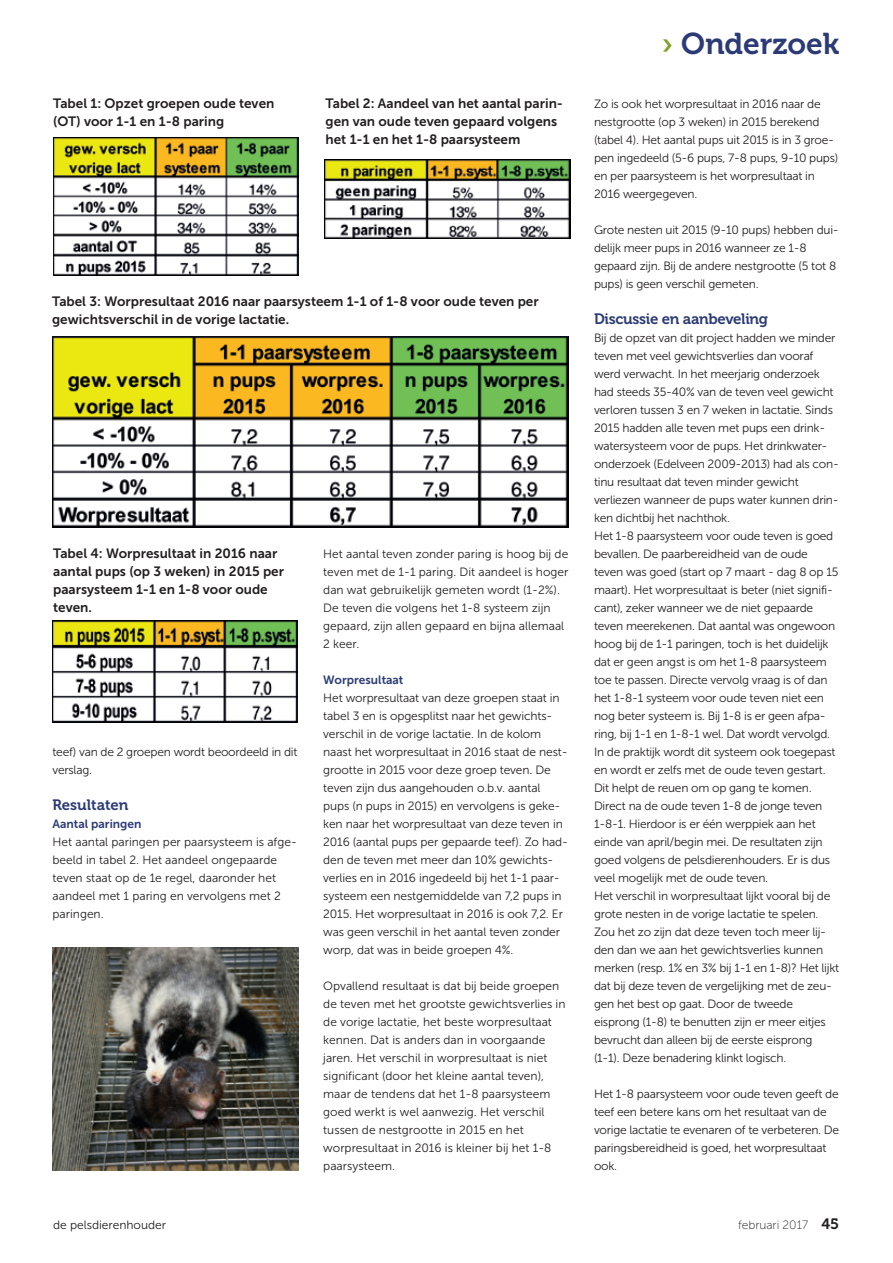
<style>
.page{position:relative;width:893px;height:1263px;background:#fff}
.page>*{position:absolute;margin:0;border:0;box-sizing:border-box;transform-origin:0 0}
.NFE_pagina_onderwerp{font:30px "Museo 700";color:#2c3a75}
.NFE_tussenkop_1{font:15px "Museo 700";letter-spacing:-.02em;color:#2c3a75}
.NFE_tussenkop_1-2{font:15px "Museo 700";color:#2c3a75}
.NFE_tabel_figuur{font:13.5px/18px "Museo Sans 700";color:#231f20}
.NFE_plat{font:12px/18px "Museo Sans 300";letter-spacing:-.02em;color:#231f20}
.NFE_plat-2{font:12px/18px "Museo Sans 300";color:#231f20}
.NFE_tussenkop_2{font:12px "Museo Sans 700";color:#2c3a75}
.t1{font:12px "Museo Sans 100";color:#231f20}
.s1{color:#80a029}
.s2{font-family:"Museo 700";font-size:15px}
</style>
<div class="page">
<img style="left:53px;top:138px;width:245px;height:137px">
<img style="left:325px;top:160px;width:245px;height:78px">
<img style="left:53px;top:337px;width:515px;height:190px">
<img style="left:53px;top:620px;width:245px;height:102px">
<img style="left:52px;top:948px;width:246px;height:222px">
<p class="NFE_tabel_figuur" style="left:53px;top:94px;width:223px">Tabel 1: Opzet groepen oude teven (OT) voor 1-1 en 1-8 paring</p>
<p class="NFE_tabel_figuur" style="left:326px;top:94px;width:239px">Tabel 2: Aandeel van het aantal parin&shy;gen van oude teven gepaard volgens het 1-1 en het 1-8 paarsysteem</p>
<p class="NFE_tabel_figuur" style="left:52px;top:292px;width:488px">Tabel 3: Worpresultaat 2016 naar paarsysteem 1-1 of 1-8 voor oude teven per gewichtsverschil in de vorige lactatie.</p>
<p class="NFE_tabel_figuur" style="left:53px;top:544px;width:232px">Tabel 4: Worpresultaat in 2016 naar aantal pups (op 3 weken) in 2015 per paarsysteem 1-1 en 1-8 voor oude teven.</p>
<p class="NFE_plat" style="left:53px;top:743px;width:246px">teef) van de 2 groepen wordt beoordeeld in dit verslag.</p>
<p class="NFE_tussenkop_1-2" style="left:53px;top:796px;width:78px">Resultaten</p>
<p class="NFE_tussenkop_2" style="left:53px;top:817px;width:90px">Aantal paringen</p>
<p class="NFE_plat-2" style="left:53px;top:833px;width:246px">Het aantal paringen per paarsysteem is afge&shy;beeld in tabel 2. Het aandeel ongepaarde teven staat op de 1e regel, daaronder het aandeel met 1 paring en vervolgens met 2 paringen.</p>
<p class="NFE_plat-2" style="left:323px;top:545px;width:247px">Het aantal teven zonder paring is hoog bij de teven met de 1-1 paring. Dit aandeel is hoger dan wat gebruikelijk gemeten wordt (1-2%).<br>De teven die volgens het 1-8 systeem zijn gepaard, zijn allen gepaard en bijna allemaal 2 keer.</p>
<p class="NFE_tussenkop_2" style="left:323px;top:673px;width:82px">Worpresultaat</p>
<p class="NFE_plat" style="left:323px;top:689px;width:246px">Het worpresultaat van deze groepen staat in tabel 3 en is opgesplitst naar het gewichts&shy;verschil in de vorige lactatie. In de kolom naast het worpresultaat in 2016 staat de nest&shy;grootte in 2015 voor deze groep teven. De teven zijn dus aangehouden o.b.v. aantal pups (n pups in 2015) en vervolgens is geke&shy;ken naar het worpresultaat van deze teven in 2016 (aantal pups per gepaarde teef). Zo had&shy;den de teven met meer dan 10% gewichts&shy;verlies en in 2016 ingedeeld bij het 1-1 paar&shy;systeem een nestgemiddelde van 7,2 pups in 2015. Het worpresultaat in 2016 is ook 7,2. Er was geen verschil in het aantal teven zonder worp, dat was in beide groepen 4%.</p>
<p class="NFE_plat-2" style="left:323px;top:977px;width:244px">Opvallend resultaat is dat bij beide groepen de teven met het grootste gewichtsverlies in de vorige lactatie, het beste worpresultaat kennen. Dat is anders dan in voorgaande jaren. Het verschil in worpresultaat is niet significant (door het kleine aantal teven), maar de tendens dat het 1-8 paarsysteem goed werkt is wel aanwezig. Het verschil tussen de nestgrootte in 2015 en het worpresultaat in 2016 is kleiner bij het 1-8 paarsysteem.</p>
<p class="NFE_pagina_onderwerp" style="left:662px;top:27px;width:179px"><span class="s1">›</span> Onderzoek</p>
<p class="NFE_plat" style="left:594px;top:95px;width:246px">Zo is ook het worpresultaat in 2016 naar de nestgrootte (op 3 weken) in 2015 berekend (tabel 4). Het aantal pups uit 2015 is in 3 groe&shy;pen ingedeeld (5-6 pups, 7-8 pups, 9-10 pups) en per paarsysteem is het worpresultaat in 2016 weergegeven.</p>
<p class="NFE_plat" style="left:594px;top:221px;width:246px">Grote nesten uit 2015 (9-10 pups) hebben dui&shy;delijk meer pups in 2016 wanneer ze 1-8 gepaard zijn. Bij de andere nestgrootte (5 tot 8 pups) is geen verschil gemeten.</p>
<p class="NFE_tussenkop_1" style="left:594px;top:310px;width:176px">Discussie en aanbeveling</p>
<p class="NFE_plat" style="left:594px;top:329px;width:246px">Bij de opzet van dit project hadden we minder teven met veel gewichtsverlies dan vooraf werd verwacht. In het meerjarig onderzoek had steeds 35-40% van de teven veel gewicht verloren tussen 3 en 7 weken in lactatie. Sinds 2015 hadden alle teven met pups een drink&shy;watersysteem voor de pups. Het drinkwater&shy;onderzoek (Edelveen 2009-2013) had als con&shy;tinu resultaat dat teven minder gewicht verliezen wanneer de pups water kunnen drin&shy;ken dichtbij het nachthok.</p>
<p class="NFE_plat" style="left:594px;top:527px;width:246px">Het 1-8 paarsysteem voor oude teven is goed bevallen. De paarbereidheid van de oude teven was goed (start op 7 maart - dag 8 op 15 maart). Het worpresultaat is beter (niet signifi&shy;cant), zeker wanneer we de niet gepaarde teven meerekenen. Dat aantal was ongewoon hoog bij de 1-1 paringen, toch is het duidelijk dat er geen angst is om het 1-8 paarsysteem toe te passen. Directe vervolg vraag is of dan het 1-8-1 systeem voor oude teven niet een nog beter systeem is. Bij 1-8 is er geen afpa&shy;ring, bij 1-1 en 1-8-1 wel. Dat wordt vervolgd.</p>
<p class="NFE_plat" style="left:594px;top:743px;width:243px">In de praktijk wordt dit systeem ook toegepast en wordt er zelfs met de oude teven gestart.<br>Dit helpt de reuen om op gang te komen.<br>Direct na de oude teven 1-8 de jonge teven 1-8-1. Hierdoor is er één werppiek aan het einde van april/begin mei. De resultaten zijn goed volgens de pelsdierenhouders. Er is dus veel mogelijk met de oude teven.</p>
<p class="NFE_plat" style="left:594px;top:887px;width:247px">Het verschil in worpresultaat lijkt vooral bij de grote nesten in de vorige lactatie te spelen.<br>Zou het zo zijn dat deze teven toch meer lij&shy;den dan we aan het gewichtsverlies kunnen merken (resp. 1% en 3% bij 1-1 en 1-8)? Het lijkt dat bij deze teven de vergelijking met de zeu&shy;gen het best op gaat. Door de tweede eisprong (1-8) te benutten zijn er meer eitjes bevrucht dan alleen bij de eerste eisprong (1-1). Deze benadering klinkt logisch.</p>
<p class="NFE_plat" style="left:594px;top:1085px;width:247px">Het 1-8 paarsysteem voor oude teven geeft de teef een betere kans om het resultaat van de vorige lactatie te evenaren of te verbeteren. De paringsbereidheid is goed, het worpresultaat ook.</p>
<p class="NFE_plat-2" style="left:53px;top:1216px;width:114px">de pelsdierenhouder</p>
<p class="t1" style="left:738px;top:1218px;width:102px">februari 2017 <span class="s2">45</span></p>
</div>
